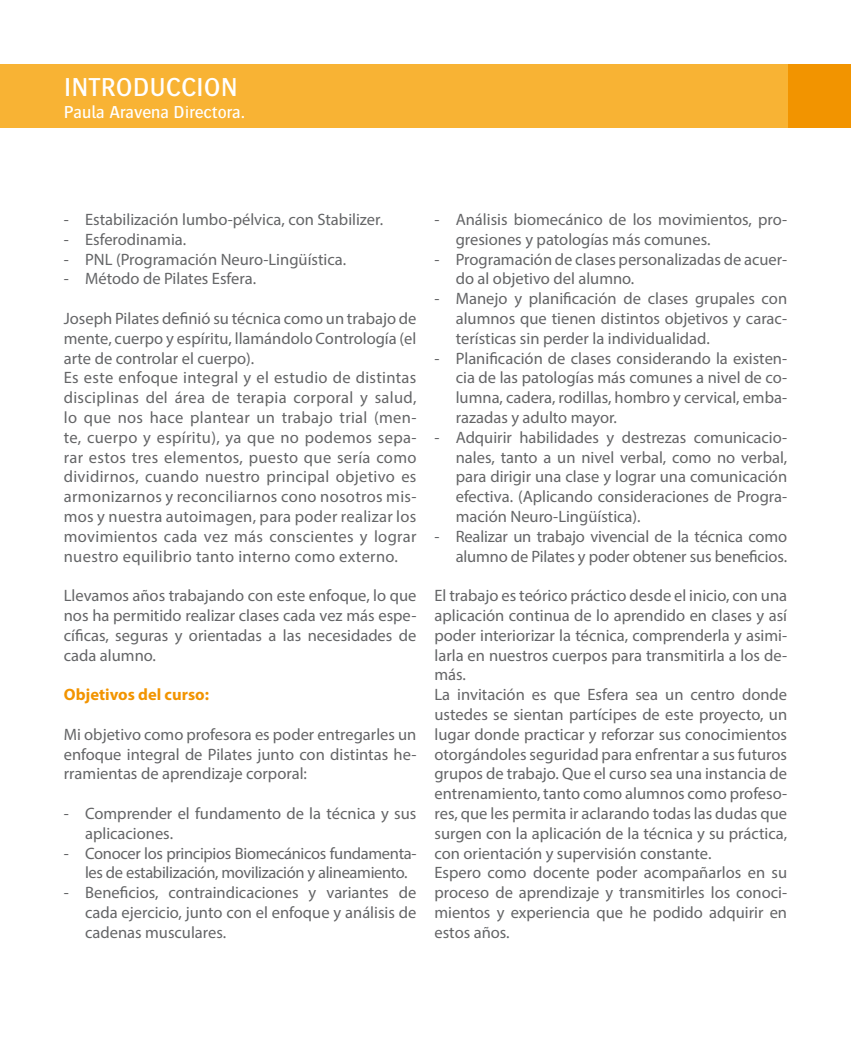
<style>
.page{position:relative;width:851px;height:1063px;background:#fff}
.page>*{position:absolute;margin:0;border:0;box-sizing:border-box;transform-origin:0 0}
.t1{font:500 27px "Bosis";color:#fff}
.t2{font:500 18px "Bosis";color:#fff}
.t3{font:16.5px/19.8px "Myriad Pro";color:#646567;text-align:justify}
.t4{font:16.5px/19.8px "Myriad Pro";letter-spacing:.02em;color:#646567}
.t5{font:16.5px/19.8px "Myriad Pro";letter-spacing:-.02em;color:#646567}
.t6{font:700 16.5px "Myriad Pro";color:#f29400}
</style>
<div class="page">
<div style="left:0;top:64px;width:850px;height:64px;background:#f8b334"></div>
<div style="left:788px;top:64px;width:62px;height:64px;background:#f29400"></div>
<h1 class="t1" style="left:64px;top:73px;width:175px">INTRODUCCION</h1>
<p class="t2" style="left:64px;top:102px;width:182px">Paula Aravena Directora.</p>
<p class="t3" style="left:64px;top:209px;width:321px">- Estabilización lumbo-pélvica, con Stabilizer.</p>
<p class="t3" style="left:64px;top:229px;width:124px">- Esferodinamia.</p>
<p class="t3" style="left:64px;top:249px;width:284px">- PNL (Programación Neuro-Lingüística.</p>
<p class="t3" style="left:64px;top:269px;width:194px">- Método de Pilates Esfera.</p>
<p class="t4" style="left:64px;top:308px;width:354px">Joseph Pilates definió su técnica como un trabajo de mente, cuerpo y espíritu, llamándolo Contrología (el arte de controlar el cuerpo).<br>Es este enfoque integral y el estudio de distintas disciplinas del área de terapia corporal y salud, lo que nos hace plantear un trabajo trial (men&shy;te, cuerpo y espíritu), ya que no podemos sepa&shy;rar estos tres elementos, puesto que sería como dividirnos, cuando nuestro principal objetivo es armonizarnos y reconciliarnos cono nosotros mis&shy;mos y nuestra autoimagen, para poder realizar los movimientos cada vez más conscientes y lograr nuestro equilibrio tanto interno como externo.</p>
<p class="t3" style="left:64px;top:585px;width:354px">Llevamos años trabajando con este enfoque, lo que nos ha permitido realizar clases cada vez más espe&shy;cíficas, seguras y orientadas a las necesidades de cada alumno.</p>
<p class="t6" style="left:64px;top:684px;width:147px">Objetivos del curso:</p>
<p class="t3" style="left:64px;top:724px;width:354px">Mi objetivo como profesora es poder entregarles un enfoque integral de Pilates junto con distintas he&shy;rramientas de aprendizaje corporal:</p>
<p class="t3" style="left:85px;top:803px;width:333px;text-indent:-21px">- Comprender el fundamento de la técnica y sus aplicaciones.</p>
<p class="t5" style="left:85px;top:843px;width:333px;text-indent:-21px">- Conocer los principios Biomecánicos fundamenta&shy;les de estabilización, movilización y alineamiento.</p>
<p class="t3" style="left:85px;top:882px;width:333px;text-indent:-21px">- Beneficios, contraindicaciones y variantes de cada ejercicio, junto con el enfoque y análisis de cadenas musculares.</p>
<p class="t3" style="left:455px;top:209px;width:333px;text-indent:-21px">- Análisis biomecánico de los movimientos, pro&shy;gresiones y patologías más comunes.</p>
<p class="t3" style="left:455px;top:249px;width:333px;text-indent:-21px">- Programación de clases personalizadas de acuer&shy;do al objetivo del alumno.</p>
<p class="t3" style="left:455px;top:288px;width:333px;text-indent:-21px">- Manejo y planificación de clases grupales con alumnos que tienen distintos objetivos y carac&shy;terísticas sin perder la individualidad.</p>
<p class="t3" style="left:455px;top:348px;width:333px;text-indent:-21px">- Planificación de clases considerando la existen&shy;cia de las patologías más comunes a nivel de co&shy;lumna, cadera, rodillas, hombro y cervical, emba&shy;razadas y adulto mayor.</p>
<p class="t3" style="left:455px;top:427px;width:333px;text-indent:-21px">- Adquirir habilidades y destrezas comunicacio&shy;nales, tanto a un nivel verbal, como no verbal, para dirigir una clase y lograr una comunicación efectiva. (Aplicando consideraciones de Progra&shy;mación Neuro-Lingüística).</p>
<p class="t3" style="left:434px;top:526px;width:354px;text-align:right">- Realizar un trabajo vivencial de la técnica como alumno de Pilates y poder obtener sus beneficios.</p>
<p class="t3" style="left:434px;top:585px;width:354px;text-align:left">El trabajo es teórico práctico desde el inicio, con una aplicación continua de lo aprendido en clases y así poder interiorizar la técnica, comprenderla y asimi&shy;larla en nuestros cuerpos para transmitirla a los de&shy;más.<br>La invitación es que Esfera sea un centro donde ustedes se sientan partícipes de este proyecto, un lugar donde practicar y reforzar sus conocimientos otorgándoles seguridad para enfrentar a sus futuros grupos de trabajo. Que el curso sea una instancia de entrenamiento, tanto como alumnos como profeso&shy;res, que les permita ir aclarando todas las dudas que surgen con la aplicación de la técnica y su práctica, con orientación y supervisión constante.<br>Espero como docente poder acompañarlos en su proceso de aprendizaje y transmitirles los conoci&shy;mientos y experiencia que he podido adquirir en estos años.</p>
</div>
